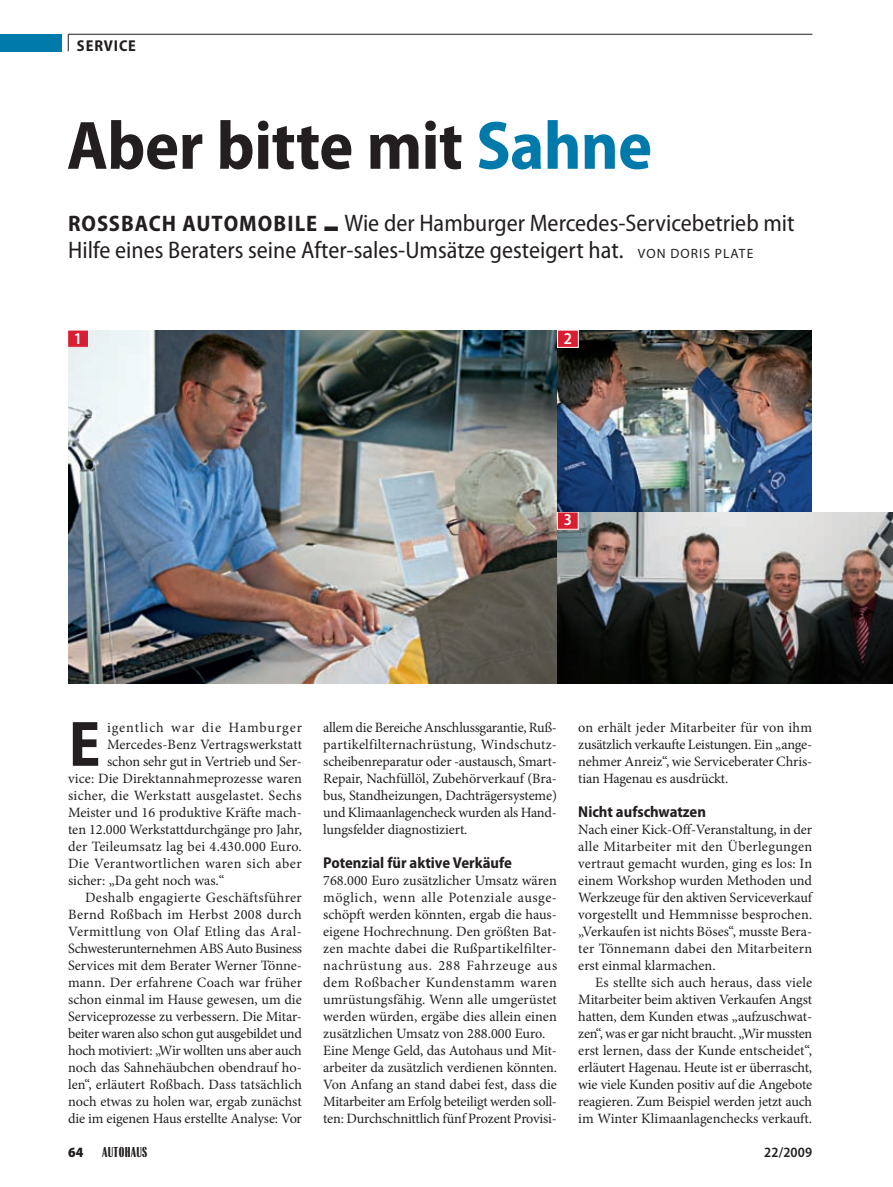
<style>
.page{position:relative;width:893px;height:1187px;background:#fff}
.page>*{position:absolute;margin:0;border:0;box-sizing:border-box;transform-origin:0 0}
.t1{font:700 semi-condensed 69px "Myriad Pro";letter-spacing:-.01em;color:#231f20}
.t2{font:700 semi-condensed 64.65px "Myriad Pro";color:#231f20}
.t3{font:semi-condensed 24px/27px "Myriad Pro";color:#231f20}
.t4{font:600 semi-condensed 16.5px "Myriad Pro";color:#fff}
.t5{font:700 semi-condensed 15.75px "Myriad Pro";color:#231f20}
.t6{font:15px "Radiant Display EFOP No 4";letter-spacing:.02em;color:#231f20}
.t7{font:14.25px/17px "Minion Pro";color:#231f20;text-align:justify}
.t8{font:14.25px "Minion Pro";letter-spacing:.02em;color:#231f20}
.t9{font:14.25px "Minion Pro";letter-spacing:-.02em;color:#231f20}
.t10{font:14.25px "Minion Pro";letter-spacing:-.025em;color:#231f20}
.t11{font:14.25px "Minion Pro";letter-spacing:.03em;color:#231f20}
.t12{font:14.25px "Minion Pro";letter-spacing:.025em;color:#231f20}
.t13{font:14.25px "Minion Pro";letter-spacing:.06em;color:#231f20}
.t14{font:600 semi-condensed 14.25px "Myriad Pro";letter-spacing:.01em;color:#231f20}
.s1{color:#0079ab}
.s2{font-weight:700;font-size:22.5px}
.s3{font-family:"S Buttons";font-stretch:normal;font-size:15px}
.s4{font-stretch:normal;font-size:13.5px}
.s5{font-family:"Myriad Pro";font-weight:900;font-stretch:semi-condensed;font-size:14.25px}
</style>
<div class="page">
<img style="left:68px;top:330px;width:489px;height:353px">
<div style="left:68px;top:330px;width:20px;height:17px;background:#d81f31"></div>
<div style="left:67px;top:329px;width:22px;height:19px;border:1px solid #fff"></div>
<img style="left:558px;top:512px;width:334px;height:171px">
<div style="left:557px;top:512px;width:21px;height:17px;background:#d81f31"></div>
<div style="left:557px;top:511px;width:22px;height:18px;border:1px solid #fff"></div>
<img style="left:558px;top:330px;width:253px;height:181px">
<div style="left:558px;top:330px;width:20px;height:17px;background:#d81f31"></div>
<div style="left:557px;top:330px;width:22px;height:18px;border:1px solid #fff"></div>
<div style="left:0;top:34px;width:61px;height:17px;background:#0079ab"></div>
<hr style="left:68px;top:34px;width:744px;height:1px;background:#231f20">
<svg style="left:68px;top:34px;width:1px;height:17px"></svg>
<p class="t5" style="left:77px;top:37px;width:59px">Service</p>
<h1 class="t1" style="left:67px;top:107px;width:587px">Aber bitte mit <span class="s1">Sahne</span></h1>
<h3 class="t3" style="left:68px;top:210px;width:728px"><span class="s2">Ross bach Automobile</span> <span class="s3">E</span> Wie der Hamburger Mercedes-Servicebetrieb mit<br>Hilfe eines Beraters seine After-sales-Umsätze gesteigert hat. <span class="s4">VON DORIS PLATE</span></h3>
<p class="t4" style="left:74px;top:329px;width:10px">1</p>
<p class="t4" style="left:564px;top:329px;width:10px">2</p>
<p class="t4" style="left:564px;top:511px;width:10px">3</p>
<h2 class="t2" style="left:69px;top:708px;width:33px">E</h2>
<p class="t13" style="left:107px;top:717px;width:196px">igentlich war die Hamburger</p>
<p class="t7" style="left:107px;top:735px;width:197px">Mercedes-Benz Vertragswerkstatt</p>
<p class="t7" style="left:107px;top:752px;width:196px">schon sehr gut in Vertrieb und Ser-</p>
<p class="t7" style="left:68px;top:769px;width:235px">vice: Die Direktannahmeprozesse waren</p>
<p class="t8" style="left:68px;top:785px;width:235px">sicher, die Werkstatt ausgelastet. Sechs</p>
<p class="t7" style="left:68px;top:803px;width:235px">Meister und 16 produktive Kräfte mach-</p>
<p class="t7" style="left:68px;top:820px;width:235px">ten 12.000 Werkstattdurchgänge pro Jahr,</p>
<p class="t7" style="left:68px;top:837px;width:235px">der Teileumsatz lag bei 4.430.000 Euro.</p>
<p class="t11" style="left:68px;top:853px;width:235px">Die Verantwortlichen waren sich aber</p>
<p class="t7" style="left:68px;top:871px;width:158px">sicher: „Da geht noch was.“</p>
<p class="t12" style="left:85px;top:887px;width:218px">Deshalb engagierte Geschäftsführer</p>
<p class="t8" style="left:68px;top:904px;width:235px">Bernd Roßbach im Herbst 2008 durch</p>
<p class="t8" style="left:68px;top:921px;width:235px">Vermittlung von Olaf Etling das Aral-</p>
<p class="t10" style="left:68px;top:938px;width:236px">Schwesterunternehmen ABS Auto Business</p>
<p class="t7" style="left:68px;top:956px;width:235px">Services mit dem Berater Werner Tönne-</p>
<p class="t7" style="left:68px;top:973px;width:235px">mann. Der erfahrene Coach war früher</p>
<p class="t7" style="left:68px;top:991px;width:235px">schon einmal im Hause gewesen, um die</p>
<p class="t7" style="left:68px;top:1008px;width:235px">Serviceprozesse zu verbessern. Die Mitar-</p>
<p class="t9" style="left:68px;top:1023px;width:235px">beiter waren also schon gut ausgebildet und</p>
<p class="t9" style="left:68px;top:1040px;width:235px">hoch motiviert: „Wir wollten uns aber auch</p>
<p class="t7" style="left:68px;top:1059px;width:235px">noch das Sahnehäubchen obendrauf ho-</p>
<p class="t7" style="left:68px;top:1076px;width:236px">len“, erläutert Roßbach. Dass tatsächlich</p>
<p class="t7" style="left:68px;top:1093px;width:235px">noch etwas zu holen war, ergab zunächst</p>
<p class="t7" style="left:68px;top:1110px;width:235px">die im eigenen Haus erstellte Analyse: Vor</p>
<p class="t7" style="left:323px;top:718px;width:235px">allem die Bereiche Anschlussgarantie, Ruß&shy;partikelfilternachrüstung, Windschutz&shy;scheibenreparatur oder -austausch, Smart-Repair, Nachfüllöl, Zubehörverkauf (Bra&shy;bus, Standheizungen, Dachträgersysteme) und Klimaanlagencheck wurden als Hand&shy;lungsfelder diagnostiziert.</p>
<p class="t5" style="left:323px;top:853px;width:190px">Potenzial für aktive Verkäufe</p>
<p class="t7" style="left:323px;top:871px;width:236px;text-align:left">768.000 Euro zusätzlicher Umsatz wären möglich, wenn alle Potenziale ausge&shy;schöpft werden könnten, ergab die haus&shy;eigene Hochrechnung. Den größten Bat&shy;zen machte dabei die Rußpartikelfilter&shy;nachrüstung aus. 288 Fahrzeuge aus dem Roßbacher Kundenstamm waren umrüstungsfähig. Wenn alle umgerüstet werden würden, ergäbe dies allein einen zusätzlichen Umsatz von 288.000 Euro.<br>Eine Menge Geld, das Autohaus und Mit&shy;arbeiter da zusätzlich verdienen könnten.<br>Von Anfang an stand dabei fest, dass die Mitarbeiter am Erfolg beteiligt werden soll&shy;ten: Durchschnittlich fünf Prozent Provisi-</p>
<p class="t7" style="left:578px;top:718px;width:235px">on erhält jeder Mitarbeiter für von ihm zusätzlich verkaufte Leistungen. Ein „ange&shy;nehmer Anreiz“, wie Serviceberater Chris&shy;tian Hagenau es ausdrückt.</p>
<p class="t5" style="left:578px;top:802px;width:129px">Nicht aufschwatzen</p>
<p class="t7" style="left:578px;top:820px;width:235px">Nach einer Kick-Off-Veranstaltung, in der alle Mitarbeiter mit den Überlegungen vertraut gemacht wurden, ging es los: In einem Workshop wurden Methoden und Werkzeuge für den aktiven Serviceverkauf vorgestellt und Hemmnisse besprochen. „Verkaufen ist nichts Böses“, musste Bera&shy;ter Tönnemann dabei den Mitarbeitern erst einmal klarmachen.</p>
<p class="t7" style="left:578px;top:973px;width:235px;text-indent:17px">Es stellte sich auch heraus, dass viele Mitarbeiter beim aktiven Verkaufen Angst hatten, dem Kunden etwas „aufzuschwat&shy;zen“, was er gar nicht braucht. „Wir mussten erst lernen, dass der Kunde entscheidet“, erläutert Hagenau. Heute ist er überrascht, wie viele Kunden positiv auf die Angebote reagieren. Zum Beispiel werden jetzt auch im Winter Klimaanlagenchecks verkauft.</p>
<p class="t6" style="left:68px;top:1144px;width:81px"><span class="s5">64</span> AUTOHAUS</p>
<p class="t14" style="left:764px;top:1144px;width:49px">22/2009</p>
</div>
